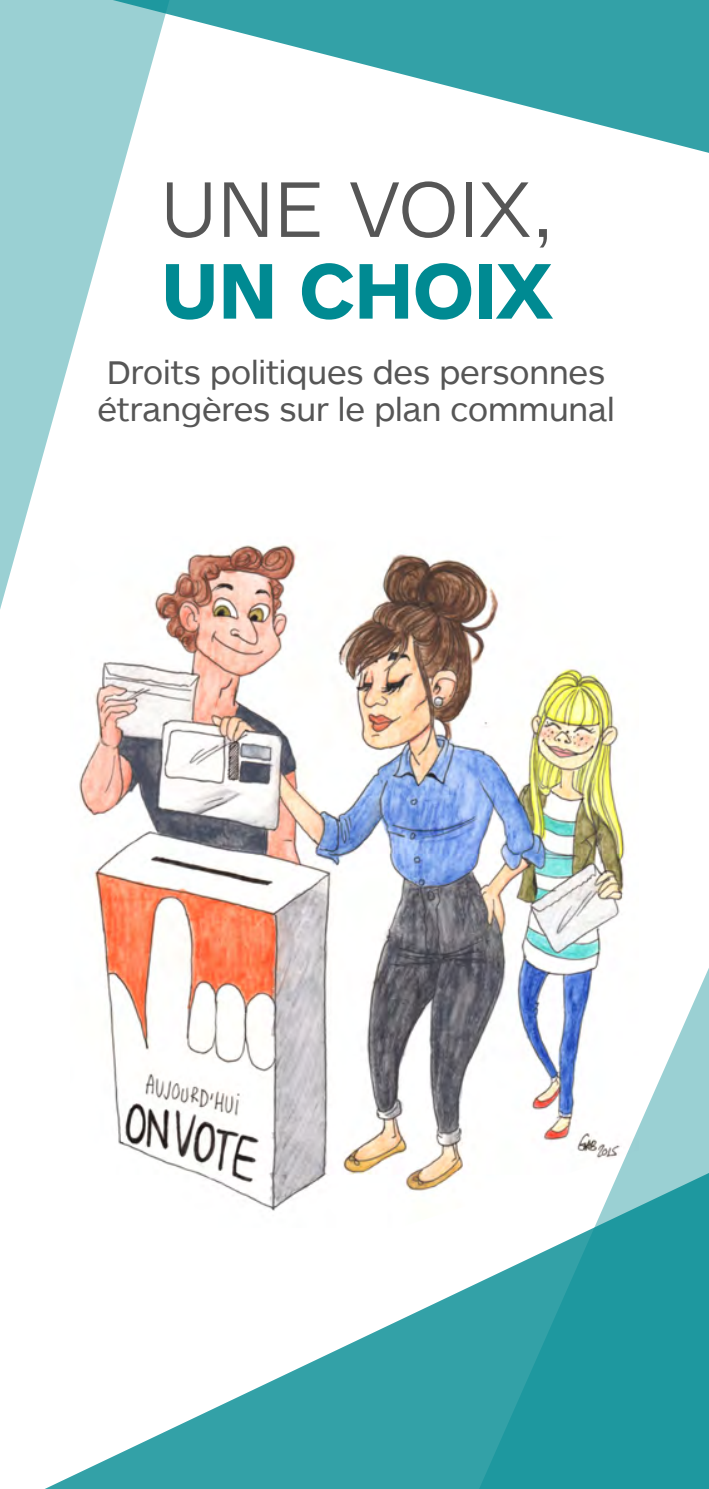
<style>
.page{position:relative;width:709px;height:1489px;background:#fff}
.page>*{position:absolute;margin:0;border:0;box-sizing:border-box;transform-origin:0 0}
.t1{font:300 81.75px "ARS Maquette";letter-spacing:.01em;color:#565656}
.t2{font:700 81.75px "ARS Maquette";letter-spacing:-.005em;color:#008a92}
.t3{font:33.75px/37.5px "ARS Maquette";letter-spacing:-.005em;color:#565656}
</style>
<div class="page">
<svg style="left:0;top:0;width:126px;height:609px;fill:#9ad0d3"></svg>
<img style="left:70px;top:536px;width:555px;height:626px">
<svg style="left:469px;top:919px;width:240px;height:243px"></svg>
<svg style="left:47px;top:1162px;width:662px;height:326px"></svg>
<svg style="left:30px;top:0;width:679px;height:158px"></svg>
<h1 class="t1" style="left:161px;top:167px;width:392px">UNE VOIX,</h1>
<h1 class="t2" style="left:161px;top:249px;width:392px">UN CHOIX</h1>
<p class="t3" style="left:98px;top:354px;width:518px">Droits politiques des personnes étrangères sur le plan communal</p>
</div>
